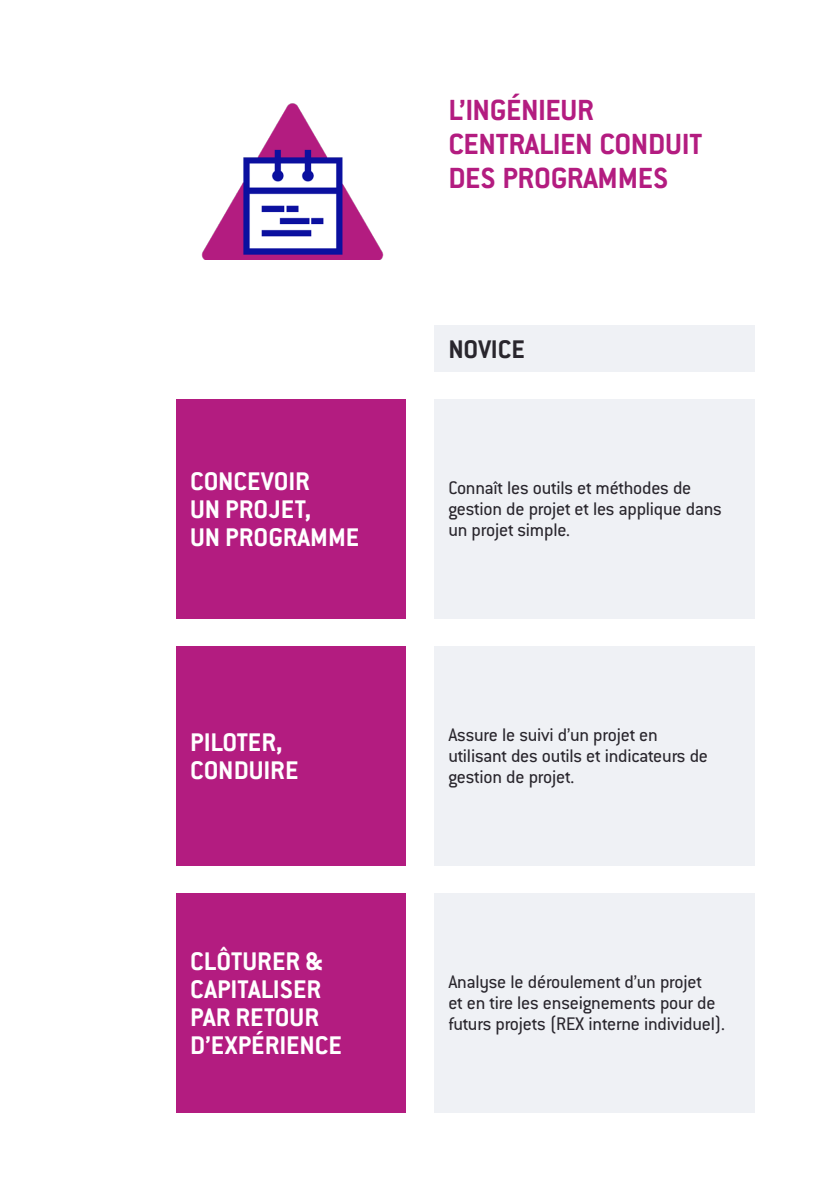
<style>
.page{position:relative;width:840px;height:1191px;background:#fff}
.page>*{position:absolute;margin:0;border:0;box-sizing:border-box;transform-origin:0 0}
.Titre_3{font:700 32px/34px "Conduit ITC Std";letter-spacing:-.01em;color:#b31c80}
.t1{font:700 28px/28px "Conduit ITC Std";color:#fff}
.t2{font:700 28px "Conduit ITC Std";color:#29262d}
.Texte{font:20px/21px "Conduit ITC Std";letter-spacing:-.01em;color:#29262d}
</style>
<div class="page">
<div style="left:434px;top:326px;width:320px;height:46px;background:#eff1f5"></div>
<div style="left:176px;top:399px;width:229px;height:220px;background:#b31c80"></div>
<div style="left:434px;top:399px;width:320px;height:220px;background:#eff1f5"></div>
<div style="left:176px;top:646px;width:229px;height:219px;background:#b31c80"></div>
<div style="left:434px;top:646px;width:320px;height:219px;background:#eff1f5"></div>
<div style="left:176px;top:893px;width:229px;height:219px;background:#b31c80"></div>
<div style="left:434px;top:893px;width:320px;height:219px;background:#eff1f5"></div>
<img style="left:201px;top:103px;width:183px;height:156px">
<p class="Titre_3" style="left:448px;top:92px;width:255px">L’INGÉNIEUR<br>CENTRALIEN CONDUIT<br>DES PROGRAMMES</p>
<p class="t2" style="left:448px;top:332px;width:78px">NOVICE</p>
<p class="t1" style="left:190px;top:466px;width:170px">CONCEVOIR<br>UN PROJET,<br>UN PROGRAMME</p>
<p class="Texte" style="left:448px;top:477px;width:275px">Connaît les outils et méthodes de gestion de projet et les applique dans un projet simple.</p>
<p class="t1" style="left:190px;top:727px;width:110px">PILOTER,<br>CONDUIRE</p>
<p class="Texte" style="left:448px;top:724px;width:261px">Assure le suivi d’un projet en utilisant des outils et indicateurs de gestion de projet.</p>
<p class="t1" style="left:190px;top:946px;width:153px">CLÔTURER &amp;<br>CAPITALISER<br>PAR RETOUR<br>D’EXPÉRIENCE</p>
<p class="Texte" style="left:448px;top:970px;width:278px">Analyse le déroulement d’un projet<br>et en tire les enseignements pour de futurs projets (REX interne individuel).</p>
</div>
